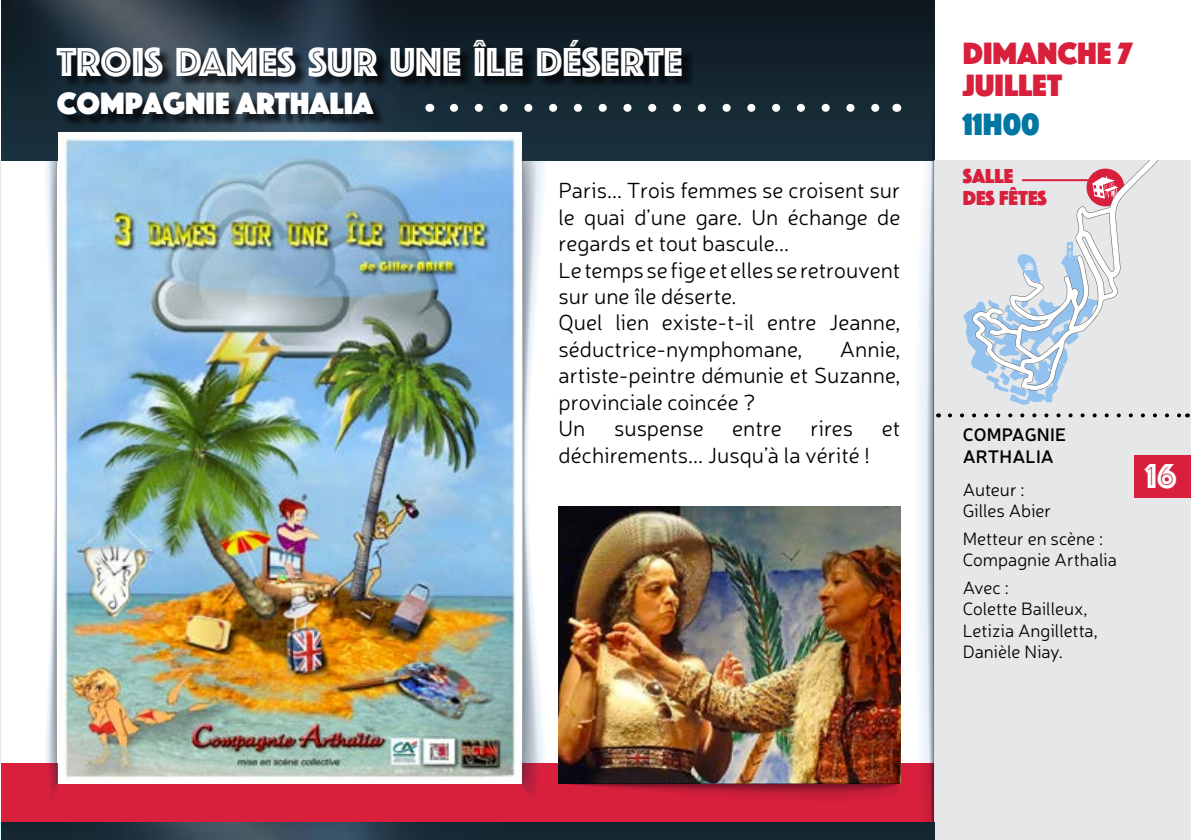
<style>
.page{position:relative;width:1191px;height:840px;background:#fff}
.page>*{position:absolute;margin:0;border:0;box-sizing:border-box;transform-origin:0 0}
.t1{font:42px "Phosphate Inline";color:#fff}
.t2{font:36px "Phosphate Inline";color:#fff}
.t3{font:32px "Phosphate Solid";color:#fff}
.t4{font:32px/32px "Phosphate Solid";color:#d8203d}
.t5{font:32px "Phosphate Solid";color:#0076a2}
.t6{font:300 22px/26.4px "Neris";color:#000}
.t7{font:21px/22px "Phosphate Solid";color:#d8203d}
.t8{font:300 18px/21.6px "Neris";color:#000}
.t9{font:600 18px/21.6px "Neris";letter-spacing:.01em;color:#000}
</style>
<div class="page">
<img style="left:1px;top:0;width:933px;height:160px">
<div style="left:0;top:763px;width:934px;height:76px;background:#d8203d"></div>
<div style="left:934px;top:160px;width:257px;height:679px;background:#e6e7e8"></div>
<div style="left:60px;top:43px;width:636px;height:85px;background:#000;opacity:.75"></div>
<img style="left:58px;top:133px;width:396px;height:649px">
<div style="left:1134px;top:454px;width:57px;height:43px;background:#d8203d"></div>
<svg style="left:950px;top:413px;width:231px;height:4px"></svg>
<svg style="left:913px;top:104px;width:26px;height:735px"></svg>
<img style="left:1px;top:822px;width:933px;height:17px">
<svg style="left:1022px;top:160px;width:137px;height:152px"></svg>
<svg style="left:1092px;top:176px;width:26px;height:22px"></svg>
<svg style="left:963px;top:242px;width:137px;height:162px"></svg>
<hr style="left:1022px;top:179px;width:70px;height:2px;background:#d8203d">
<hr style="left:0;top:160px;width:1px;height:679px;background:#e6e7e8">
<svg style="left:43px;top:98px;width:15px;height:737px"></svg>
<img style="left:454px;top:98px;width:451px;height:737px">
<h1 class="t1" style="left:57px;top:32px;width:627px">TROIS DAMES SUR UNE ÎLE DÉSERTE</h1>
<h3 class="t3" style="left:57px;top:80px;width:318px">COMPAGNIE ARTHALIA</h3>
<p class="t6" style="left:558px;top:176px;width:343px">Paris... Trois femmes se croisent sur le quai d’une gare. Un échange de regards et tout bascule...<br>Le temps se fige et elles se retrouvent sur une île déserte.<br>Quel lien existe-t-il entre Jeanne, séductrice-nymphomane,</p>
<p class="t6" style="left:558px;top:335px;width:343px;text-indent:281px">Annie, artiste-peintre démunie et Suzanne, provinciale coincée ?<br>Un</p>
<p class="t6" style="left:614px;top:414px;width:91px">suspense</p>
<p class="t6" style="left:732px;top:414px;width:51px">entre</p>
<p class="t6" style="left:810px;top:414px;width:44px">rires</p>
<p class="t6" style="left:882px;top:414px;width:20px">et</p>
<p class="t6" style="left:558px;top:440px;width:312px">déchirements... Jusqu’à la vérité !</p>
<h3 class="t4" style="left:962px;top:36px;width:171px">DIMANCHE 7<br>JUILLET</h3>
<h3 class="t5" style="left:962px;top:101px;width:78px">11H00</h3>
<p class="t7" style="left:962px;top:163px;width:86px">SALLE<br>DES FÊTES</p>
<p class="t9" style="left:962px;top:423px;width:105px">COMPAGNIE<br>ARTHALIA</p>
<p class="t8" style="left:962px;top:478px;width:90px">Auteur :<br>Gilles Abier</p>
<p class="t8" style="left:962px;top:526px;width:156px">Metteur en scène :<br>Compagnie Arthalia</p>
<p class="t8" style="left:962px;top:575px;width:136px">Avec :<br>Colette Bailleux,<br>Letizia Angilletta,<br>Danièle Niay.</p>
<h2 class="t2" style="left:1145px;top:450px;width:32px">16</h2>
</div>
